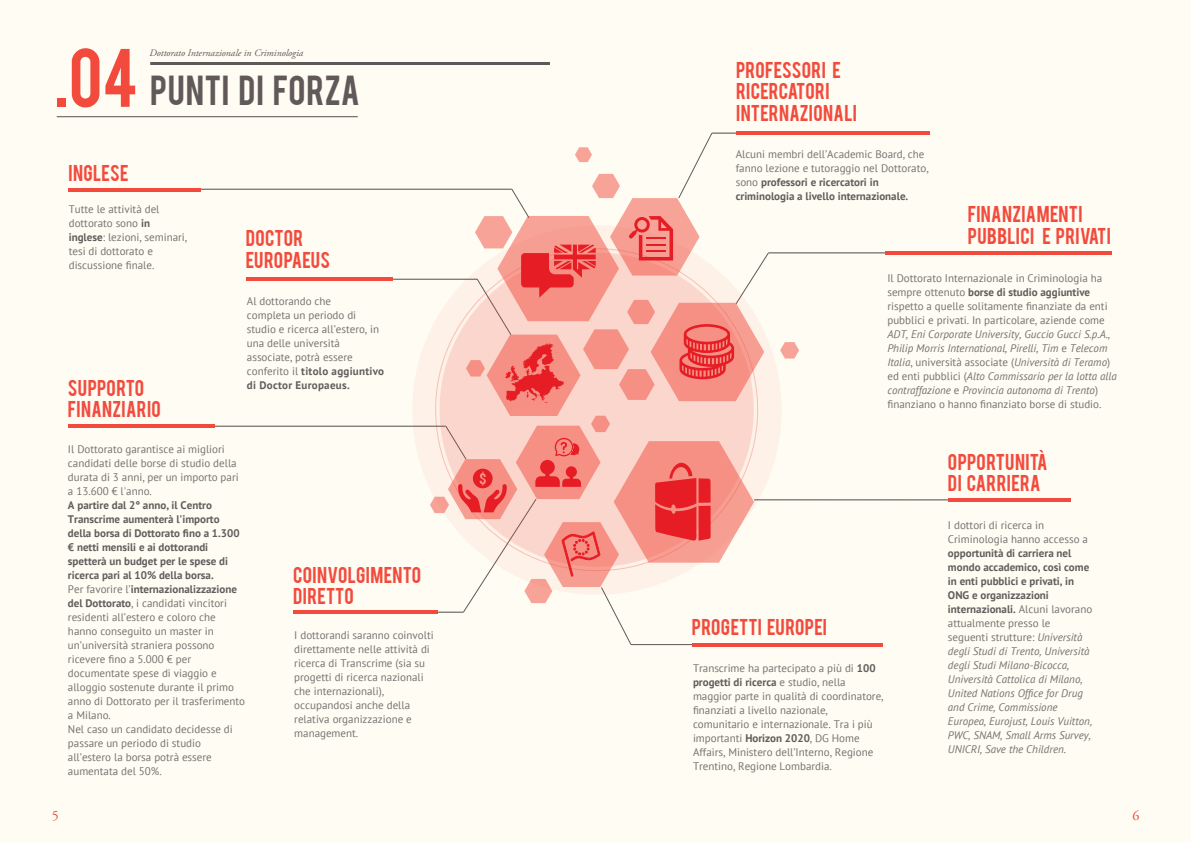
<style>
.page{position:relative;width:1191px;height:842px;background:#fefcef}
.page>*{position:absolute;margin:0;border:0;box-sizing:border-box;transform-origin:0 0}
.t1{font:33px "Bebas";letter-spacing:.015em;color:#615959}
.t2{font:18px/21.6px "Bebas";letter-spacing:.02em;color:#f24b3d}
.t3{font:14px "Adobe Garamond Pro";color:#f24b3d}
.t4{font:11px/14px "PT Sans";color:#767170}
.t5{font:italic 11px/14px "PT Sans";color:#767170}
.t6{font:italic 10px "Adobe Garamond Pro";color:#615959}
.s1{font-size:65px;color:#f24b3d}
.s2{font-weight:700;color:#605d5c}
.s3{font-style:normal}
.s4{font-weight:700;font-style:normal;color:#605d5c}
</style>
<div class="page">
<hr style="left:150px;top:62px;width:400px;height:3px;background:#615959">
<hr style="left:57px;top:116px;width:301px;height:1px;background:#615959">
<hr style="left:296px;top:279px;width:181px;height:1px;background:#615959">
<hr style="left:201px;top:189px;width:311px;height:1px;background:#615959">
<hr style="left:68px;top:188px;width:133px;height:3px;background:#f24b3d">
<hr style="left:735px;top:131px;width:194px;height:4px;background:#f24b3d">
<hr style="left:885px;top:251px;width:227px;height:4px;background:#f24b3d">
<hr style="left:948px;top:498px;width:122px;height:3px;background:#f24b3d">
<hr style="left:293px;top:611px;width:144px;height:3px;background:#f24b3d">
<hr style="left:246px;top:277px;width:146px;height:4px;background:#f24b3d">
<hr style="left:206px;top:426px;width:240px;height:1px;background:#615959">
<hr style="left:68px;top:424px;width:147px;height:4px;background:#f24b3d">
<svg style="left:430px;top:132px;width:518px;height:514px"></svg>
<h1 class="t1" style="left:54px;top:67px;width:307px"><span class="s1">.04</span> PUNTI DI FORZA</h1>
<p class="t6" style="left:149px;top:47px;width:155px">Dottorato Internazionale in Criminologia</p>
<h2 class="t2" style="left:68px;top:161px;width:62px">INGLESE</h2>
<p class="t4" style="left:69px;top:202px;width:120px">Tutte le attività del dottorato sono <span class="s2">in inglese</span>: lezioni, seminari, tesi di dottorato e discussione finale.</p>
<h2 class="t2" style="left:68px;top:376px;width:94px">SUPPORTO<br>FINANZIARIO</h2>
<h2 class="t2" style="left:246px;top:226px;width:86px">DOCTOR<br>EUROPAEUS</h2>
<p class="t4" style="left:247px;top:294px;width:139px">Al dottorando che<br>completa un periodo di studio e ricerca all’estero, in una delle università associate, potrà essere conferito il <span class="s2">titolo aggiuntivo di Doctor Europaeus.</span></p>
<p class="t4" style="left:68px;top:442px;width:172px">Il Dottorato garantisce ai migliori candidati delle borse di studio della durata di 3 anni, per un importo pari a 13.600 € l'anno.</p>
<p class="t4" style="left:68px;top:498px;width:179px"><span class="s2">A partire dal 2° anno, il Centro<br>Transcrime aumenterà l'importo della borsa di Dottorato fino a 1.300 € netti mensili e ai dottorandi spetterà un budget per le spese di ricerca pari al 10% della borsa.<br></span>Per favorire l’<span class="s2">internazionalizzazione del Dottorato</span>, i candidati vincitori residenti all’estero e coloro che hanno conseguito un master in un’università straniera possono ricevere fino a 5.000 € per documentate spese di viaggio e alloggio sostenute durante il primo anno di Dottorato per il trasferimento a Milano.<br>Nel caso un candidato decidesse di passare un periodo di studio all’estero la borsa potrà essere aumentata del 50%.</p>
<h2 class="t2" style="left:293px;top:563px;width:130px">COINVOLGIMENTO<br>DIRETTO</h2>
<p class="t4" style="left:294px;top:627px;width:141px">I dottorandi saranno coinvolti direttamente nelle attività di ricerca di Transcrime (sia su progetti di ricerca nazionali che internazionali), occupandosi anche della relativa organizzazione e management.</p>
<h2 class="t2" style="left:736px;top:58px;width:122px">PROFESSORI E<br>RICERCATORI<br>INTERNAZIONALI</h2>
<p class="t4" style="left:735px;top:147px;width:194px">Alcuni membri dell’Academic Board, che fanno lezione e tutoraggio nel Dottorato, sono <span class="s2">professori e ricercatori in criminologia a livello internazionale.</span></p>
<h2 class="t2" style="left:967px;top:202px;width:144px">FINANZIAMENTI<br>PUBBLICI E PRIVATI</h2>
<p class="t4" style="left:887px;top:271px;width:222px">Il Dottorato Internazionale in Criminologia ha sempre ottenuto <span class="s2">borse di studio aggiuntive </span>rispetto a quelle solitamente finanziate da enti pubblici e privati. In particolare, aziende come</p>
<p class="t5" style="left:887px;top:327px;width:231px">ADT, Eni Corporate University, Guccio Gucci S.p.A., Philip Morris International, Pirelli, Tim <span class="s3">e</span> Telecom Italia<span class="s3">, università associate (</span>Università di Teramo<span class="s3">) ed enti pubblici (</span>Alto Commissario per la lotta alla contraffazione <span class="s3">e</span> Provincia autonoma di Trento<span class="s3">) finanziano o hanno finanziato borse di studio.</span></p>
<h2 class="t2" style="left:692px;top:615px;width:137px">PROGETTI EUROPEI</h2>
<p class="t4" style="left:693px;top:661px;width:192px">Transcrime ha partecipato a più di <span class="s2">100 progetti di ricerca</span> e studio, nella maggior parte in qualità di coordinatore, finanziati a livello nazionale, comunitario e internazionale. Tra i più importanti <span class="s2">Horizon 2020</span>, DG Home Affairs, Ministero dell’Interno, Regione Trentino, Regione Lombardia.</p>
<h2 class="t2" style="left:948px;top:450px;width:101px">OPPORTUNITA<br>DI CARRIERA</h2>
<p class="t4" style="left:948px;top:518px;width:141px">I dottori di ricerca in<br>Criminologia hanno accesso a</p>
<p class="t5" style="left:948px;top:546px;width:146px"><span class="s4">opportunità di carriera nel mondo accademico, così come in enti pubblici e privati, in<br>ONG e organizzazioni internazionali.</span> <span class="s3">Alcuni lavorano attualmente presso le seguenti strutture:</span> Università degli Studi di Trento, Università degli Studi Milano-Bicocca,<br>Università Cattolica di Milano,<br>United Nations Office for Drug and Crime, Commissione<br>Europea, Eurojust, Louis Vuitton,<br>PWC, SNAM, Small Arms Survey,<br>UNICRI, Save the Children.</p>
<p class="t3" style="left:52px;top:807px;width:8px">5</p>
<p class="t3" style="left:1132px;top:807px;width:8px">6</p>
</div>
